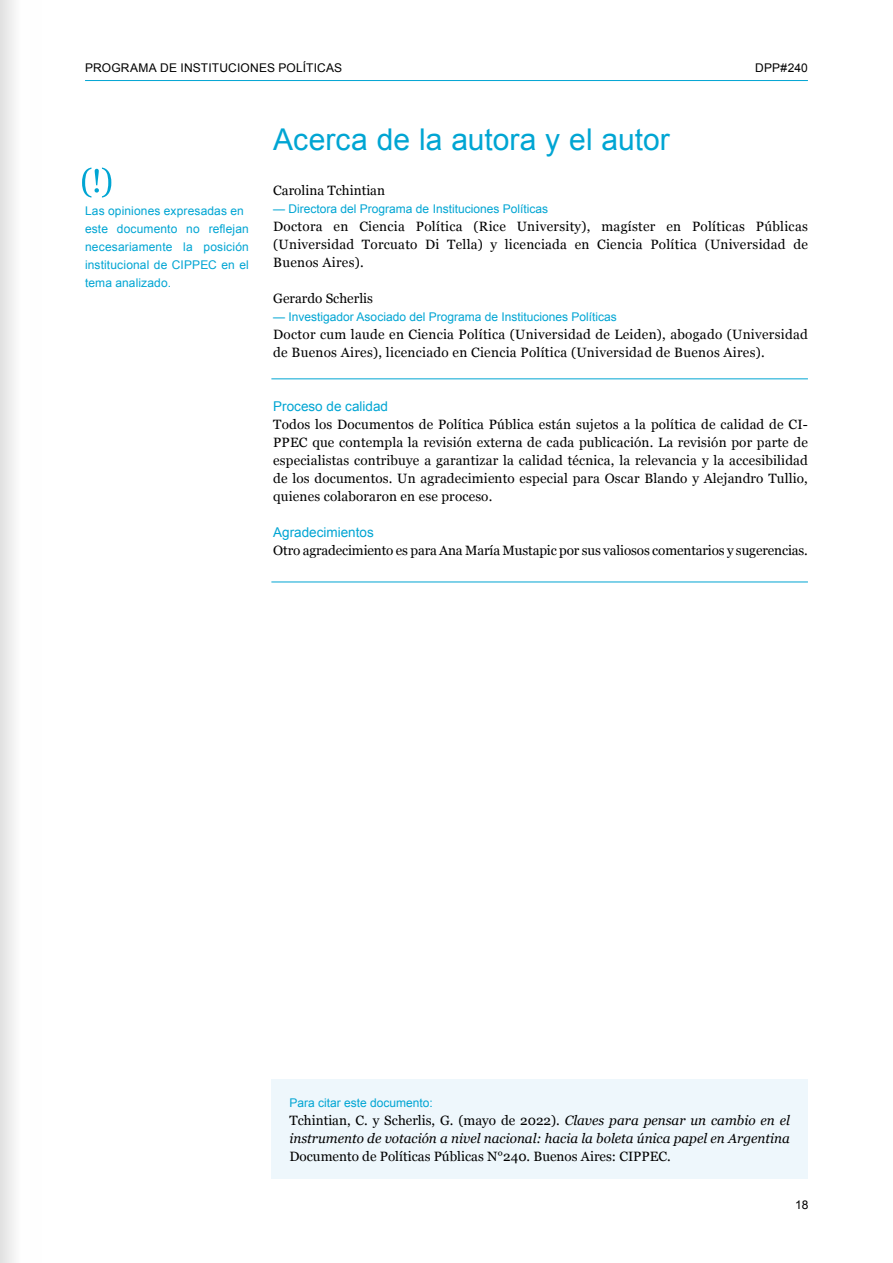
<style>
.page{position:relative;width:893px;height:1263px;background:#fff}
.page>*{position:absolute;margin:0;border:0;box-sizing:border-box;transform-origin:0 0}
.t1{font:30px "Arial";color:#00a5d3}
.t2{font:13.5px/18px "Georgia";letter-spacing:.01em;color:#000;text-align:justify}
.t3{font:italic 13.5px/18px "Georgia";color:#000}
.t4{font:13.5px "Georgia";letter-spacing:-.01em;color:#000}
.t5{font:13.5px "Arial";color:#00a5d3}
.t6{font:12px/18px "Arial";color:#00a5d3}
.t7{font:12px "Arial";letter-spacing:.015em;color:#000}
.s1{font-style:normal}
</style>
<div class="page">
<hr style="left:85px;top:80px;width:723px;height:1px;background:#00a5d3">
<div style="left:271px;top:1080px;width:537px;height:99px;background:#eef7fc"></div>
<hr style="left:271px;top:378px;width:537px;height:1px;background:#00a5d3">
<hr style="left:271px;top:582px;width:537px;height:1px;background:#00a5d3">
<svg style="left:82px;top:168px;width:29px;height:30px"></svg>
<div style="left:0;top:0;width:41px;height:1263px;background:linear-gradient(to right,#e8e8e8,#fff)"></div>
<p class="t7" style="left:85px;top:59px;width:259px">PROGRAMA DE INSTITUCIONES POLÍTICAS</p>
<p class="t7" style="left:755px;top:59px;width:54px">DPP#240</p>
<p class="t6" style="left:85px;top:202px;width:165px">Las opiniones expresadas en este documento no reflejan necesariamente la posición institucional de CIPPEC en el tema analizado.</p>
<h1 class="t1" style="left:273px;top:119px;width:398px">Acerca de la autora y el autor</h1>
<p class="t2" style="left:273px;top:181px;width:113px">Carolina Tchintian</p>
<p class="t6" style="left:273px;top:199px;width:276px">— Directora del Programa de Instituciones Políticas</p>
<p class="t2" style="left:273px;top:217px;width:536px">Doctora en Ciencia Política (Rice University), magíster en Políticas Públicas (Universidad Torcuato Di Tella) y licenciada en Ciencia Política (Universidad de Buenos Aires).</p>
<p class="t2" style="left:273px;top:289px;width:101px">Gerardo Scherlis</p>
<p class="t6" style="left:273px;top:307px;width:345px">— Investigador Asociado del Programa de Instituciones Políticas</p>
<p class="t2" style="left:273px;top:325px;width:536px">Doctor cum laude en Ciencia Política (Universidad de Leiden), abogado (Universidad de Buenos Aires), licenciado en Ciencia Política (Universidad de Buenos Aires).</p>
<p class="t5" style="left:273px;top:397px;width:116px">Proceso de calidad</p>
<p class="t2" style="left:273px;top:415px;width:536px">Todos los Documentos de Política Pública están sujetos a la política de calidad de CI-PPEC que contempla la revisión externa de cada publicación. La revisión por parte de especialistas contribuye a garantizar la calidad técnica, la relevancia y la accesibilidad de los documentos. Un agradecimiento especial para Oscar Blando y Alejandro Tullio, quienes colaboraron en ese proceso.</p>
<p class="t5" style="left:273px;top:523px;width:102px">Agradecimientos</p>
<p class="t4" style="left:273px;top:542px;width:536px">Otro agradecimiento es para Ana María Mustapic por sus valiosos comentarios y sugerencias.</p>
<p class="t6" style="left:289px;top:1093px;width:145px">Para citar este documento:</p>
<p class="t3" style="left:289px;top:1110px;width:502px"><span class="s1">Tchintian, C. y Scherlis, G. (mayo de 2022).</span> Claves para pensar un cambio en el instrumento de votación a nivel nacional: hacia la boleta única papel en Argentina</p>
<p class="t2" style="left:289px;top:1147px;width:383px">Documento de Políticas Públicas N°240. Buenos Aires: CIPPEC.</p>
<p class="t7" style="left:795px;top:1197px;width:15px">18</p>
</div>
